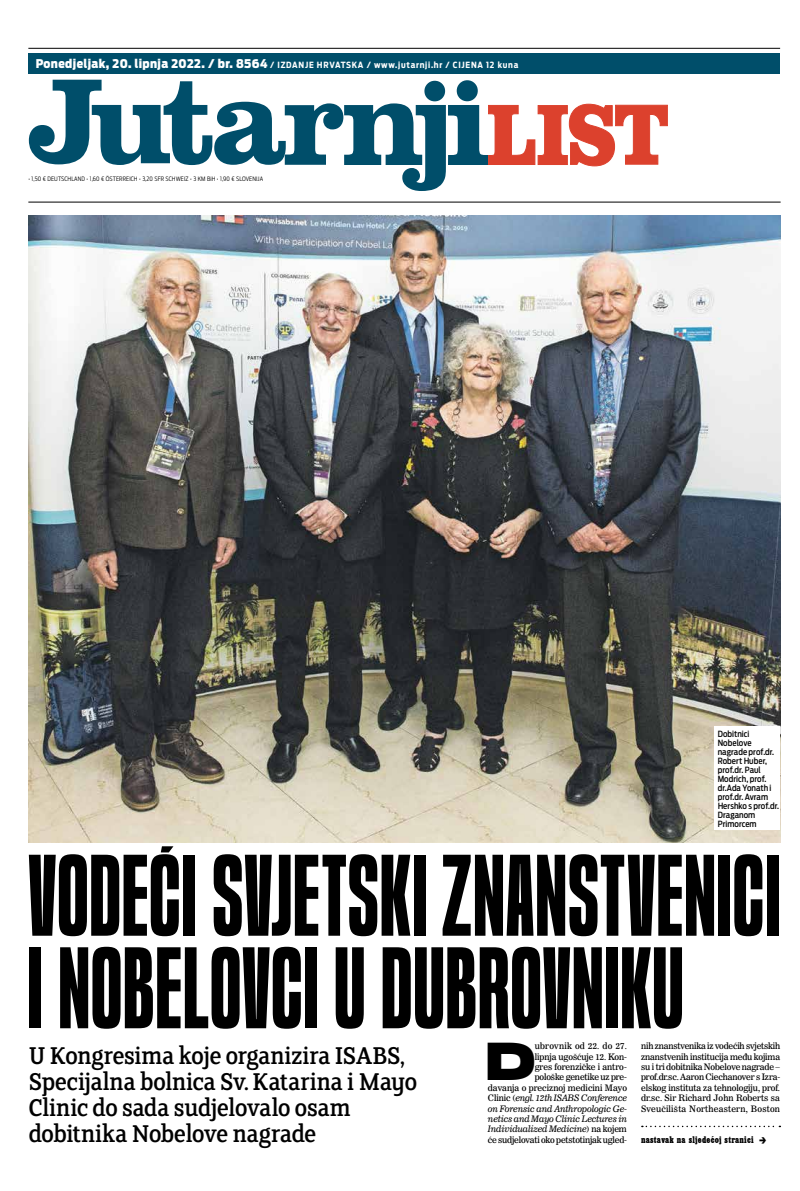
<style>
.page{position:relative;width:800px;height:1191px;background:#fff}
.page>*{position:absolute;margin:0;border:0;box-sizing:border-box;transform-origin:0 0}
.t1{font:900 99.4px/92.5px "Media Sans Condensed";letter-spacing:.02em;color:#000}
.t2{font:900 45.8px "Media Sans Extended";color:#000}
.t3{font:27.2px/25.9px "FS Clerkenwell";letter-spacing:-.025em;color:#000}
.t4{font:10px "Egyptienne Becker Bold Cond";letter-spacing:.025em;color:#000}
.t5{font:8.8px/10.4px "News 706 TL Roman C";letter-spacing:-.005em;color:#000;text-align:right}
.t6{font:8.8px/10.4px "News 706 TL Italic C";letter-spacing:-.01em;color:#000;text-align:justify}
.t7{font:500 8.5px/9px "Antenna Cond";letter-spacing:.005em;color:#000}
.t8{font:700 8.5px "Antenna Cond";letter-spacing:.085em;color:#fff}
.t9{font:300 6px "Antenna Cond";letter-spacing:.015em;color:#000}
.s1{font-weight:900;font-size:12px}
.s2{font-family:"News 706 TL Roman C"}
.s3{font-family:"Media Sans";font-weight:700}
</style>
<div class="page">
<img style="left:28px;top:216px;width:752px;height:626px">
<div style="left:28px;top:53px;width:752px;height:21px;background:#004e6a"></div>
<svg style="left:29px;top:80px;width:639px;height:111px"></svg>
<hr style="left:28px;top:48px;width:752px;height:1px;background:#000">
<hr style="left:28px;top:202px;width:752px;height:1px;background:#000">
<svg style="left:641px;top:1125px;width:139px;height:2px"></svg>
<div style="left:714px;top:726px;width:66px;height:103px;background:#fff"></div>
<p class="t8" style="left:36px;top:59px;width:484px"><span class="s1">Ponedjeljak, 20. lipnja 2022. / br. 8564</span> / IZDANJE HRVATSKA / www.jutarnji.hr / CIJENA 12 kuna</p>
<p class="t9" style="left:28px;top:175px;width:236px">• 1,50 € DEUTSCHLAND • 1,60 € ÖSTERREICH • 3,20 SFR SCHWEIZ • 3 KM BiH • 1,90 € SLOVENIJA</p>
<p class="t7" style="left:717px;top:729px;width:63px">Dobitnici<br>Nobelove nagrade prof.dr.<br>Robert Huber, prof.dr. Paul<br>Modrich, prof. dr.Ada Yonath i prof.dr. Avram<br>Hershko s prof.dr.<br>Draganom<br>Primorcem</p>
<h1 class="t1" style="left:28px;top:845px;width:752px">VODEĆI SVJETSKI ZNANSTVENICI<br>I NOBELOVCI U DUBROVNIKU</h1>
<p class="t5" style="left:641px;top:1040px;width:140px;text-align:justify">nih znanstvenika iz vodećih svjetskih znanstvenih institucija među kojima su i tri dobitnika Nobelove nagrade – prof.dr.sc. Aaron Ciechanover s Izra&shy;elskog instituta za tehnologiju, prof. dr.sc. Sir Richard John Roberts sa Sveučilišta Northeastern, Boston</p>
<p class="t5" style="left:488px;top:1040px;width:140px">ubrovnik od 22. do 27.<br>lipnja ugošćuje 12. Kon-<br>gres forenzičke i antro-<br>pološke genetike uz pre-<br>davanja o preciznoj medicini Mayo</p>
<p class="t6" style="left:488px;top:1092px;width:140px"><span class="s2">Clinic (</span>engl. 12th ISABS Conference on Forensic and Anthropologic Ge&shy;netics and Mayo Clinic Lectures in Individualized Medicine<span class="s2">) na kojem</span></p>
<p class="t5" style="left:488px;top:1134px;width:140px">će sudjelovati oko petstotinjak ugled-</p>
<h2 class="t2" style="left:486px;top:1034px;width:50px">D</h2>
<h3 class="t3" style="left:28px;top:1044px;width:390px">U Kongresima koje organizira ISABS, Specijalna bolnica Sv. Katarina i Mayo Clinic do sada sudjelovalo osam dobitnika Nobelove nagrade</h3>
<p class="t4" style="left:641px;top:1134px;width:126px">nastavak na sljedećoj stranici <span class="s3">→</span></p>
</div>
